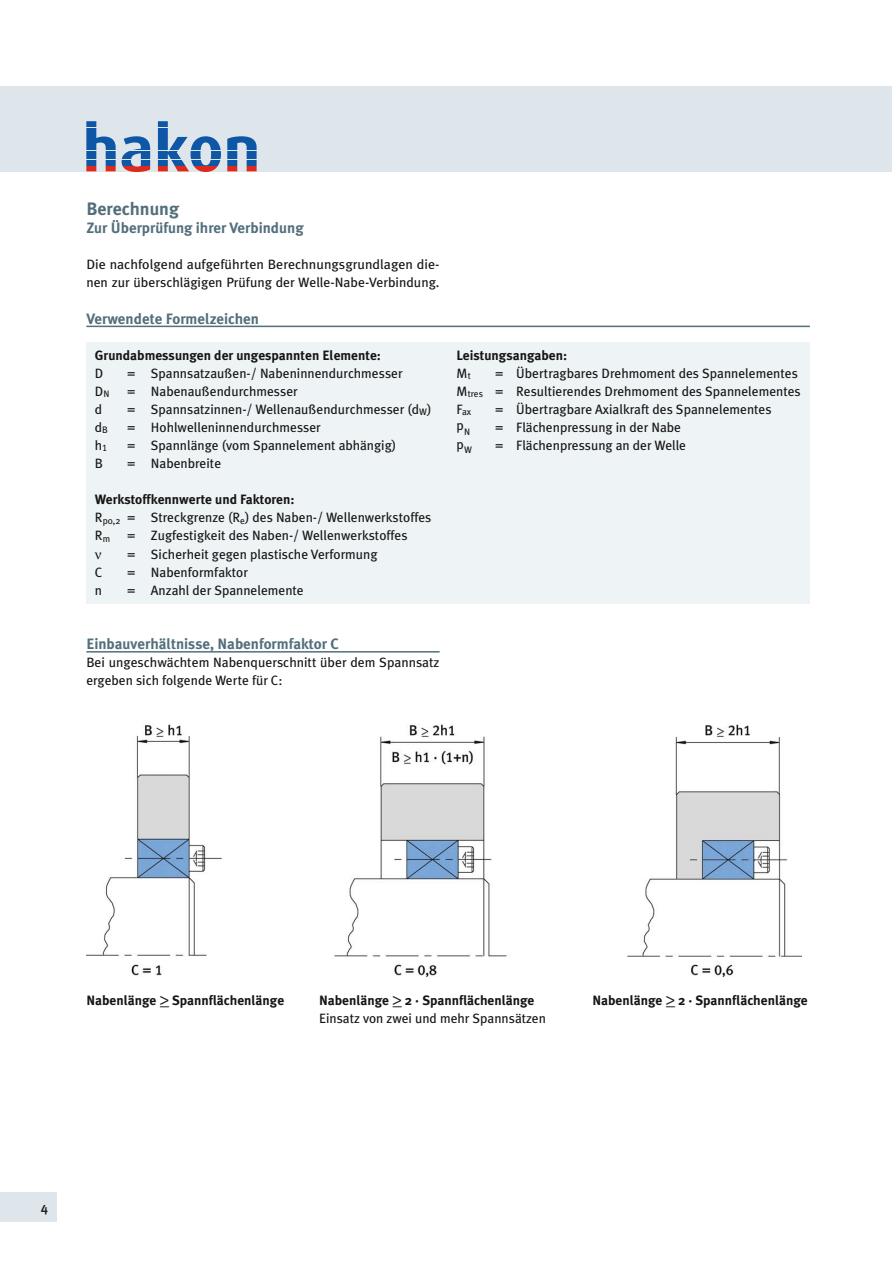
<style>
.page{position:relative;width:892px;height:1266px;background:#fff}
.page>*{position:absolute;margin:0;border:0;box-sizing:border-box;transform-origin:0 0}
.t1{font:700 18px "Meta Plus";color:#536f7c}
.t2{font:700 15px "Meta Plus";color:#536f7c}
.t3{font:13.5px/18px "Meta Plus";color:#151515}
.t4{font:700 13.5px/18px "Meta Plus";color:#151515}
.t5{font:13.5px/18px "Meta Plus";color:#151515;scale:1.04 1}
.t6{font:500 13.5px "Meta Plus";color:#151515}
.t7{font:9.45px "Meta Plus";color:#151515}
.s1{font-weight:400}
.s2{font-size:13.5px}
.s3{font-family:"Minion Pro";font-size:18px}
</style>
<div class="page">
<div style="left:86px;top:342px;width:723px;height:261px;background:#eef3f5"></div>
<hr style="left:86px;top:651px;width:353px;height:1px;background:#536f7c">
<hr style="left:86px;top:325px;width:723px;height:2px;background:#536f7c">
<div style="left:0;top:1192px;width:57px;height:30px;background:#dee6eb"></div>
<img style="left:86px;top:724px;width:714px;height:252px">
<div style="left:0;top:86px;width:891px;height:85px;background:#dee6eb"></div>
<svg style="left:86px;top:166px;width:170px;height:6px"></svg>
<svg style="left:86px;top:160px;width:170px;height:5px"></svg>
<svg style="left:86px;top:151px;width:170px;height:8px"></svg>
<svg style="left:86px;top:140px;width:170px;height:10px;fill:#0e57a6"></svg>
<svg style="left:86px;top:128px;width:167px;height:11px"></svg>
<svg style="left:86px;top:121px;width:82px;height:6px"></svg>
<h1 class="t1" style="left:86px;top:202px;width:94px">Berechnung</h1>
<p class="t2" style="left:86px;top:222px;width:219px">Zur Überprüfung ihrer Verbindung</p>
<p class="t5" style="left:86px;top:256px;width:341px">Die nachfolgend aufgeführten Berechnungsgrundlagen die&shy;nen zur überschlägigen Prüfung der Welle-Nabe-Verbindung.</p>
<p class="t2" style="left:86px;top:312px;width:174px">Verwendete Formelzeichen</p>
<p class="t4" style="left:95px;top:347px;width:287px">Grundabmessungen der ungespannten Elemente:</p>
<p class="t3" style="left:95px;top:365px;width:10px">D</p>
<p class="t3" style="left:127px;top:365px;width:277px">= Spannsatzaußen-/ Nabeninnendurchmesser</p>
<p class="t3" style="left:95px;top:383px;width:16px">D<sub>N</sub></p>
<p class="t3" style="left:127px;top:383px;width:172px">= Nabenaußendurchmesser</p>
<p class="t3" style="left:95px;top:401px;width:9px">d</p>
<p class="t3" style="left:127px;top:401px;width:306px">= Spannsatzinnen-/ Wellenaußendurchmesser (d<sub>W</sub>)</p>
<p class="t3" style="left:95px;top:419px;width:15px">d<sub>B</sub></p>
<p class="t3" style="left:127px;top:419px;width:195px">= Hohlwelleninnendurchmesser</p>
<p class="t3" style="left:95px;top:437px;width:14px">h<sub>1</sub></p>
<p class="t3" style="left:127px;top:437px;width:271px">= Spannlänge (vom Spannelement abhängig)</p>
<p class="t3" style="left:95px;top:455px;width:10px">B</p>
<p class="t3" style="left:127px;top:455px;width:96px">= Nabenbreite</p>
<p class="t4" style="left:95px;top:491px;width:201px">Werkstoffkennwerte und Faktoren:</p>
<p class="t3" style="left:95px;top:509px;width:338px">R<sub>p0,2</sub> = Streckgrenze (R<sub>e</sub>) des Naben-/ Wellenwerkstoffes</p>
<p class="t3" style="left:95px;top:527px;width:314px">R<sub>m</sub> = Zugfestigkeit des Naben-/ Wellenwerkstoffes</p>
<p class="t3" style="left:127px;top:546px;width:252px">= Sicherheit gegen plastische Verformung</p>
<p class="t3" style="left:95px;top:564px;width:9px">C</p>
<p class="t3" style="left:127px;top:564px;width:123px">= Nabenformfaktor</p>
<p class="t3" style="left:95px;top:582px;width:9px">n</p>
<p class="t3" style="left:127px;top:582px;width:178px">= Anzahl der Spannelemente</p>
<p class="t2" style="left:86px;top:638px;width:254px">Einbauverhältnisse, Nabenformfaktor C</p>
<p class="t3" style="left:86px;top:654px;width:354px">Bei ungeschwächtem Nabenquerschnitt über dem Spannsatz ergeben sich folgende Werte für C:</p>
<p class="t4" style="left:456px;top:347px;width:112px">Leistungsangaben:<br><span class="s1">M</span><sub>t</sub></p>
<p class="t3" style="left:456px;top:365px;width:345px;text-align:right">= Übertragbares Drehmoment des Spannelementes<br>M<sub>tres</sub> = Resultierendes Drehmoment des Spannelementes</p>
<p class="t7" style="left:456px;top:408px;width:16px"><span class="s2">F</span>ax</p>
<p class="t3" style="left:494px;top:401px;width:278px">= Übertragbare Axialkraft des Spannelementes</p>
<p class="t3" style="left:456px;top:418px;width:15px">p<sub>N</sub></p>
<p class="t3" style="left:494px;top:419px;width:188px">= Flächenpressung in der Nabe</p>
<p class="t3" style="left:456px;top:436px;width:17px">p<sub>W</sub></p>
<p class="t3" style="left:494px;top:437px;width:193px">= Flächenpressung an der Welle</p>
<p class="t4" style="left:86px;top:992px;width:199px">Nabenlänge <span class="s3">&gt;_</span> Spannflächenlänge</p>
<p class="t4" style="left:319px;top:992px;width:217px">Nabenlänge <span class="s3">&gt;_</span> 2 · Spannflächenlänge</p>
<p class="t4" style="left:592px;top:992px;width:217px">Nabenlänge <span class="s3">&gt;_</span> 2 · Spannflächenlänge</p>
<p class="t3" style="left:319px;top:1010px;width:228px">Einsatz von zwei und mehr Spannsätzen</p>
<p class="t6" style="left:41px;top:1201px;width:9px">4</p>
</div>
